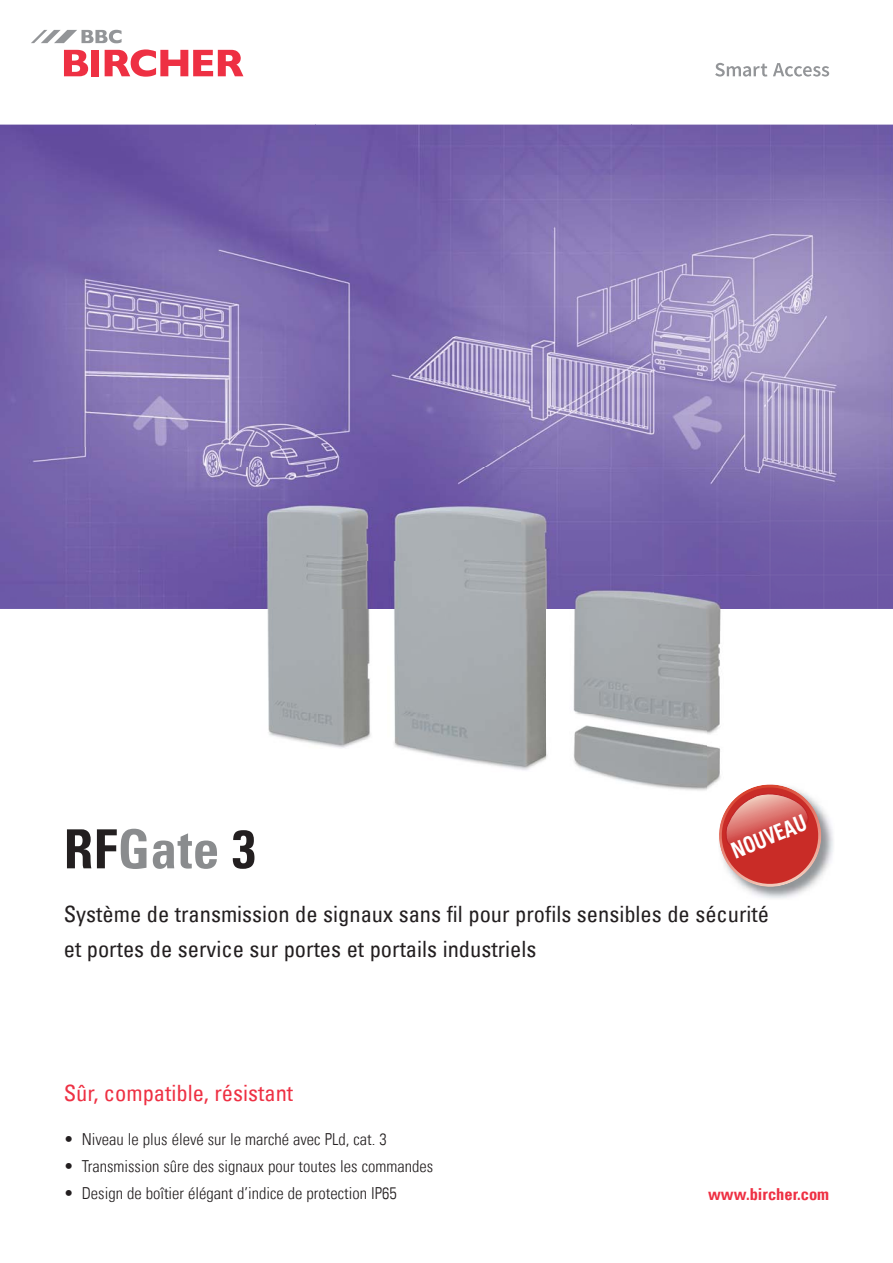
<style>
.page{position:relative;width:893px;height:1263px;background:#fff}
.page>*{position:absolute;margin:0;border:0;box-sizing:border-box;transform-origin:0 0}
.t1{font:54px "Univers Com 67 Bold Cond";letter-spacing:.01em;color:#8a8c8e}
.t2{font:condensed 22.5px/34.5px "Univers Com 57";color:#231f20}
.t3{font:condensed 22.5px "Univers Com 57";color:#ee3043}
.t4{font:22.5px "Univers Com 67 Bold Cond";color:#fff;scale:.84 1}
.t5{font:16.5px "Univers Com 47 Light Cond";color:#231f20}
.t6{font:16.5px "Univers Com 67 Bold Cond";color:#ee3043}
.s1{color:#231f20}
</style>
<div class="page">
<img style="left:0;top:125px;width:631px;height:322px">
<img style="left:631px;top:125px;width:262px;height:376px">
<img style="left:0;top:447px;width:263px;height:162px">
<img style="left:263px;top:447px;width:369px;height:20px">
<img style="left:759px;top:501px;width:134px;height:108px">
<svg style="left:64px;top:50px;width:24px;height:26px"></svg>
<div style="left:91px;top:50px;width:8px;height:26px;background:#ee3043"></div>
<svg style="left:105px;top:49px;width:138px;height:28px"></svg>
<svg style="left:31px;top:30px;width:91px;height:13px"></svg>
<svg style="left:715px;top:63px;width:52px;height:14px"></svg>
<svg style="left:773px;top:63px;width:56px;height:14px"></svg>
<img style="left:228px;top:467px;width:531px;height:324px">
<img style="left:752px;top:816px;width:81px;height:83px">
<svg style="left:713px;top:778px;width:114px;height:115px"></svg>
<h1 class="t1" style="left:64px;top:829px;width:193px"><span class="s1">RF</span>Gate <span class="s1">3</span></h1>
<h2 class="t4" style="left:729px;top:843px;width:95px;rotate:-22deg">NOUVEAU</h2>
<h2 class="t2" style="left:64px;top:900px;width:707px">Système de transmission de signaux sans fil pour profils sensibles de sécurité et portes de service sur portes et portails industriels</h2>
<h2 class="t3" style="left:64px;top:1084px;width:231px">Sûr, compatible, résistant</h2>
<p class="t5" style="left:64px;top:1128px;width:325px">• Niveau le plus élevé sur le marché avec PLd, cat. 3</p>
<p class="t5" style="left:64px;top:1155px;width:371px">• Transmission sûre des signaux pour toutes les commandes</p>
<p class="t5" style="left:64px;top:1182px;width:334px">• Design de boîtier élégant d’indice de protection IP65</p>
<p class="t6" style="left:708px;top:1188px;width:123px">www.bircher.com</p>
</div>
